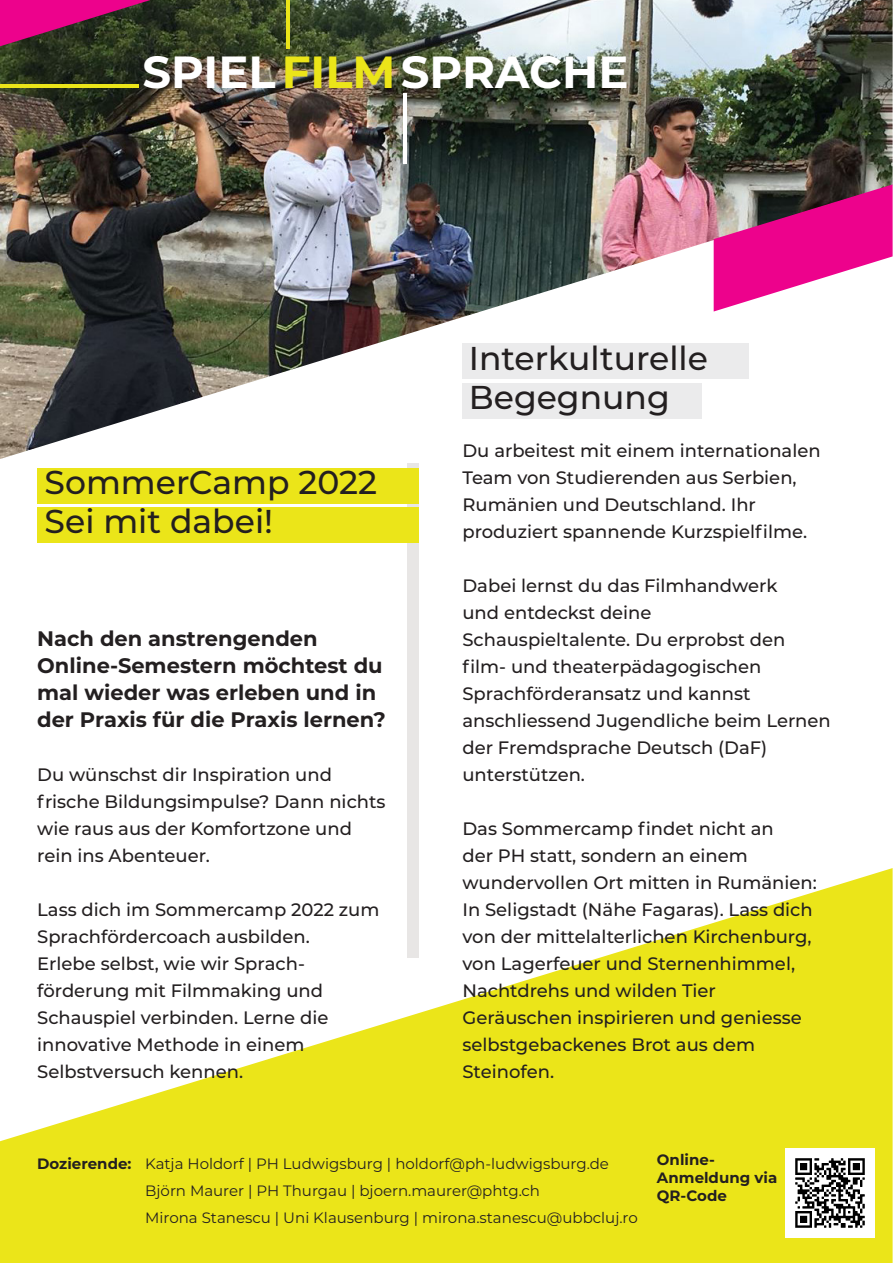
<style>
.page{position:relative;width:893px;height:1263px;background:#fff}
.page>*{position:absolute;margin:0;border:0;box-sizing:border-box;transform-origin:0 0}
.t1{font:700 45px "Montserrat";color:#fff}
.t2{font:500 33px "Montserrat";color:#231f20}
.t3{font:700 21px/27px "Montserrat";color:#231f20}
.t4{font:500 18px/27px "Montserrat";color:#231f20}
.t5{font:15px "Montserrat";color:#231f20}
.t6{font:700 15px "Montserrat";color:#231f20}
.s1{color:#ebe519}
.s2{font-weight:700}
</style>
<div class="page">
<img style="left:0;top:0;width:893px;height:459px">
<svg style="left:0;top:868px;width:893px;height:395px;fill:#ebe519"></svg>
<svg style="left:0;top:0;width:150px;height:46px;background:#8c1b56"></svg>
<svg style="left:714px;top:184px;width:179px;height:127px"></svg>
<hr style="left:0;top:85px;width:139px;height:3px;background:#ebe519">
<div style="left:407px;top:463px;width:12px;height:495px;background:#e8e6e5"></div>
<hr style="left:287px;top:0;width:3px;height:49px;background:#ebe519">
<div style="left:462px;top:343px;width:286px;height:36px;background:#ebebec"></div>
<div style="left:462px;top:383px;width:240px;height:36px;background:#ebebec"></div>
<div style="left:38px;top:468px;width:381px;height:35px;background:#ebe519"></div>
<div style="left:38px;top:507px;width:381px;height:36px;background:#ebe519"></div>
<hr style="left:403px;top:93px;width:3px;height:71px;background:#fff">
<img style="left:786px;top:1149px;width:89px;height:89px">
<p class="t1" style="left:142px;top:40px;width:488px">SPIEL<span class="s1">FILM</span>SPRACHE</p>
<p class="t2" style="left:45px;top:459px;width:334px">SommerCamp 2022</p>
<p class="t2" style="left:45px;top:498px;width:230px">Sei mit dabei!</p>
<p class="t3" style="left:37px;top:624px;width:350px">Nach den anstrengenden<br>Online-Semestern möchtest du mal wieder was erleben und in der Praxis für die Praxis lernen?</p>
<p class="t4" style="left:37px;top:760px;width:350px">Du wünschst dir Inspiration und frische Bildungsimpulse? Dann nichts wie raus aus der Komfortzone und rein ins Abenteuer.</p>
<p class="t4" style="left:37px;top:895px;width:344px">Lass dich im Sommercamp 2022 zum<br>Sprachfördercoach ausbilden.<br>Erlebe selbst, wie wir Sprach&shy;förderung mit Filmmaking und<br>Schauspiel verbinden. Lerne die innovative Methode in einem<br>Selbstversuch kennen.</p>
<p class="t2" style="left:469px;top:335px;width:241px">Interkulturelle</p>
<p class="t2" style="left:469px;top:374px;width:203px">Begegnung</p>
<p class="t4" style="left:462px;top:436px;width:360px">Du arbeitest mit einem internationalen Team von Studierenden aus Serbien, Rumänien und Deutschland. Ihr produziert spannende Kurzspielfilme.</p>
<p class="t4" style="left:462px;top:571px;width:370px">Dabei lernst du das Filmhandwerk<br>und entdeckst deine<br>Schauspieltalente. Du erprobst den film- und theaterpädagogischen<br>Sprachförderansatz und kannst anschliessend Jugendliche beim Lernen der Fremdsprache Deutsch (DaF) unterstützen.</p>
<p class="t4" style="left:462px;top:814px;width:356px">Das Sommercamp findet nicht an<br>der PH statt, sondern an einem wundervollen Ort mitten in Rumänien:<br>In Seligstadt (Nähe Fagaras). Lass dich von der mittelalterlichen Kirchenburg, von Lagerfeuer und Sternenhimmel,<br>Nachtdrehs und wilden Tier<br>Geräuschen inspirieren und geniesse selbstgebackenes Brot aus dem<br>Steinofen.</p>
<p class="t5" style="left:37px;top:1154px;width:573px"><span class="s2">Dozierende:</span> Katja Holdorf | PH Ludwigsburg | holdorf@ph-ludwigsburg.de</p>
<p class="t5" style="left:145px;top:1181px;width:396px">Björn Maurer | PH Thurgau | bjoern.maurer@phtg.ch</p>
<p class="t5" style="left:145px;top:1208px;width:494px">Mirona Stanescu | Uni Klausenburg | mirona.stanescu@ubbcluj.ro</p>
<p class="t6" style="left:657px;top:1149px;width:59px">Online-</p>
<p class="t6" style="left:657px;top:1167px;width:122px">Anmeldung via</p>
<p class="t6" style="left:657px;top:1185px;width:71px">QR-Code</p>
</div>
